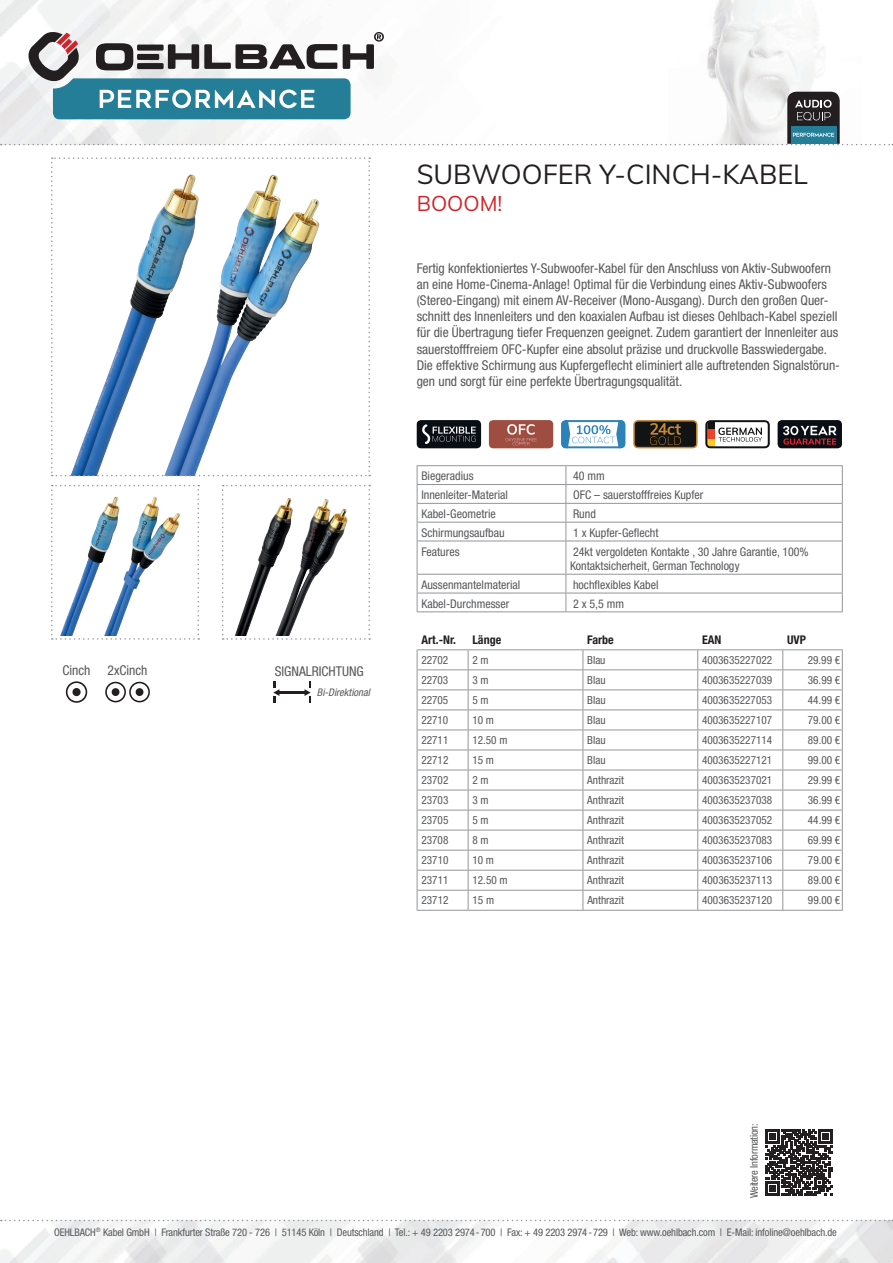
<style>
.page{position:relative;width:893px;height:1263px;background:#fff}
.page>*{position:absolute;margin:0;border:0;box-sizing:border-box;transform-origin:0 0}
.t1{font:27px "Muli";color:#231f20}
.t2{font:21px "Muli";color:#d1232a}
.t3{font:condensed 13.5px/16.2px "Helvetica Neue LTW1 G";color:#57585a}
.t4{font:condensed 12px/14.4px "Helvetica Neue LTW1 G";color:#57585a}
.t5{font:700 condensed 12px "Helvetica Neue LTW1 G";color:#231f20}
.t6{font:condensed 11.25px "Helvetica Neue LTW1 G";color:#57585a}
.t7{font:condensed 10.5px "Helvetica Neue LTW1 G";letter-spacing:-.01em;color:#57585a}
.t8{font:italic condensed 10.5px "Helvetica Neue LTW1 G";color:#57585a}
</style>
<div class="page">
<img style="left:0;top:1220px;width:893px;height:43px">
<img style="left:0;top:0;width:818px;height:145px">
<svg style="left:1px;top:1220px;width:892px;height:1px"></svg>
<svg style="left:51px;top:157px;width:319px;height:319px"></svg>
<svg style="left:51px;top:485px;width:148px;height:155px"></svg>
<svg style="left:222px;top:485px;width:148px;height:155px"></svg>
<div style="left:417px;top:420px;width:64px;height:28px;background:#090e15;border-radius:4px"></div>
<svg style="left:422px;top:424px;width:54px;height:20px"></svg>
<div style="left:489px;top:420px;width:64px;height:28px;background:#a04d41;border-radius:4px"></div>
<svg style="left:505px;top:424px;width:32px;height:21px"></svg>
<svg style="left:561px;top:420px;width:64px;height:28px"></svg>
<svg style="left:633px;top:420px;width:65px;height:28px;background:#403320"></svg>
<svg style="left:705px;top:420px;width:65px;height:28px"></svg>
<div style="left:778px;top:420px;width:64px;height:28px;background:#090e15;border-radius:4px"></div>
<svg style="left:783px;top:426px;width:54px;height:19px"></svg>
<svg style="left:66px;top:681px;width:21px;height:22px"></svg>
<div style="left:72px;top:688px;width:9px;height:8px;background:#231f20;border-radius:50%"></div>
<svg style="left:105px;top:682px;width:45px;height:20px"></svg>
<div style="left:136px;top:688px;width:7px;height:8px;background:#231f20;border-radius:50%"></div>
<hr style="left:279px;top:691px;width:26px;height:3px;background:#231f20">
<svg style="left:273px;top:681px;width:6px;height:22px"></svg>
<svg style="left:304px;top:681px;width:7px;height:22px"></svg>
<svg style="left:766px;top:1129px;width:66px;height:67px"></svg>
<svg style="left:1px;top:31px;width:892px;height:114px"></svg>
<svg style="left:417px;top:650px;width:426px;height:260px"></svg>
<hr style="left:417px;top:910px;width:51px;height:1px;background:#939598">
<hr style="left:468px;top:910px;width:115px;height:1px;background:#939598">
<hr style="left:583px;top:910px;width:115px;height:1px;background:#939598">
<hr style="left:698px;top:910px;width:85px;height:1px;background:#939598">
<hr style="left:783px;top:910px;width:60px;height:1px;background:#939598">
<hr style="left:417px;top:649px;width:51px;height:1px;background:#939598">
<hr style="left:468px;top:649px;width:115px;height:1px;background:#939598">
<hr style="left:583px;top:649px;width:115px;height:1px;background:#939598">
<hr style="left:698px;top:649px;width:85px;height:1px;background:#939598">
<hr style="left:783px;top:649px;width:60px;height:1px;background:#939598">
<hr style="left:417px;top:465px;width:149px;height:1px;background:#939598">
<hr style="left:566px;top:465px;width:277px;height:1px;background:#939598">
<svg style="left:417px;top:466px;width:426px;height:75px"></svg>
<hr style="left:417px;top:541px;width:149px;height:1px;background:#939598">
<hr style="left:417px;top:541px;width:1px;height:33px;background:#939598">
<hr style="left:566px;top:541px;width:277px;height:1px;background:#939598">
<hr style="left:566px;top:541px;width:1px;height:33px;background:#939598">
<hr style="left:842px;top:541px;width:1px;height:33px;background:#939598">
<hr style="left:417px;top:574px;width:149px;height:1px;background:#939598">
<hr style="left:566px;top:574px;width:277px;height:1px;background:#939598">
<hr style="left:417px;top:593px;width:149px;height:1px;background:#939598">
<svg style="left:417px;top:575px;width:1px;height:36px"></svg>
<hr style="left:566px;top:593px;width:277px;height:1px;background:#939598">
<svg style="left:566px;top:575px;width:1px;height:36px"></svg>
<svg style="left:842px;top:575px;width:1px;height:36px"></svg>
<hr style="left:417px;top:611px;width:149px;height:1px;background:#939598">
<hr style="left:566px;top:611px;width:277px;height:1px;background:#939598">
<h1 class="t1" style="left:417px;top:155px;width:393px">SUBWOOFER Y-CINCH-KABEL</h1>
<h2 class="t2" style="left:417px;top:188px;width:87px">BOOOM!</h2>
<p class="t3" style="left:417px;top:260px;width:425px">Fertig konfektioniertes Y-Subwoofer-Kabel für den Anschluss von Aktiv-Subwoofern an eine Home-Cinema-Anlage! Optimal für die Verbindung eines Aktiv-Subwoofers (Stereo-Eingang) mit einem AV-Receiver (Mono-Ausgang). Durch den großen Quer&shy;schnitt des Innenleiters und den koaxialen Aufbau ist dieses Oehlbach-Kabel speziell für die Übertragung tiefer Frequenzen geeignet. Zudem garantiert der Innenleiter aus sauerstofffreiem OFC-Kupfer eine absolut präzise und druckvolle Basswiedergabe.<br>Die effektive Schirmung aus Kupfergeflecht eliminiert alle auftretenden Signalstörun&shy;gen und sorgt für eine perfekte Übertragungsqualität.</p>
<p class="t3" style="left:63px;top:662px;width:30px">Cinch</p>
<p class="t3" style="left:108px;top:662px;width:41px">2xCinch</p>
<p class="t3" style="left:275px;top:663px;width:91px">SIGNALRICHTUNG</p>
<p class="t8" style="left:317px;top:686px;width:57px">Bi-Direktional</p>
<p class="t4" style="left:421px;top:469px;width:54px">Biegeradius</p>
<p class="t4" style="left:573px;top:469px;width:33px">40 mm</p>
<p class="t4" style="left:421px;top:488px;width:88px">Innenleiter-Material</p>
<p class="t4" style="left:573px;top:488px;width:132px">OFC – sauerstofffreies Kupfer</p>
<p class="t4" style="left:421px;top:506px;width:76px">Kabel-Geometrie</p>
<p class="t4" style="left:573px;top:506px;width:24px">Rund</p>
<p class="t4" style="left:421px;top:525px;width:85px">Schirmungsaufbau</p>
<p class="t4" style="left:573px;top:525px;width:87px">1 x Kupfer-Geflecht</p>
<p class="t4" style="left:421px;top:544px;width:40px">Features</p>
<p class="t4" style="left:570px;top:544px;width:240px">24kt vergoldeten Kontakte , 30 Jahre Garantie, 100%<br>Kontaktsicherheit, German Technology</p>
<p class="t4" style="left:421px;top:577px;width:100px">Aussenmantelmaterial</p>
<p class="t4" style="left:573px;top:577px;width:87px">hochflexibles Kabel</p>
<p class="t4" style="left:421px;top:596px;width:89px">Kabel-Durchmesser</p>
<p class="t4" style="left:573px;top:596px;width:52px">2 x 5,5 mm</p>
<p class="t5" style="left:421px;top:632px;width:36px">Art.-Nr.</p>
<p class="t5" style="left:472px;top:632px;width:30px">Länge</p>
<p class="t5" style="left:587px;top:632px;width:28px">Farbe</p>
<p class="t5" style="left:702px;top:632px;width:21px">EAN</p>
<p class="t5" style="left:787px;top:632px;width:20px">UVP</p>
<p class="t6" style="left:421px;top:653px;width:28px">22702</p>
<p class="t6" style="left:472px;top:653px;width:18px">2 m</p>
<p class="t6" style="left:587px;top:653px;width:20px">Blau</p>
<p class="t6" style="left:702px;top:653px;width:72px">4003635227022</p>
<p class="t6" style="left:808px;top:653px;width:34px">29.99 €</p>
<p class="t6" style="left:421px;top:673px;width:28px">22703</p>
<p class="t6" style="left:472px;top:673px;width:18px">3 m</p>
<p class="t6" style="left:587px;top:673px;width:20px">Blau</p>
<p class="t6" style="left:702px;top:673px;width:72px">4003635227039</p>
<p class="t6" style="left:808px;top:673px;width:34px">36.99 €</p>
<p class="t6" style="left:421px;top:693px;width:28px">22705</p>
<p class="t6" style="left:472px;top:693px;width:18px">5 m</p>
<p class="t6" style="left:587px;top:693px;width:20px">Blau</p>
<p class="t6" style="left:702px;top:693px;width:72px">4003635227053</p>
<p class="t6" style="left:808px;top:693px;width:34px">44.99 €</p>
<p class="t6" style="left:421px;top:713px;width:28px">22710</p>
<p class="t6" style="left:472px;top:713px;width:23px">10 m</p>
<p class="t6" style="left:587px;top:713px;width:20px">Blau</p>
<p class="t6" style="left:702px;top:713px;width:72px">4003635227107</p>
<p class="t6" style="left:808px;top:713px;width:34px">79.00 €</p>
<p class="t6" style="left:421px;top:733px;width:28px">22711</p>
<p class="t6" style="left:472px;top:733px;width:37px">12.50 m</p>
<p class="t6" style="left:587px;top:733px;width:20px">Blau</p>
<p class="t6" style="left:702px;top:733px;width:72px">4003635227114</p>
<p class="t6" style="left:808px;top:733px;width:34px">89.00 €</p>
<p class="t6" style="left:421px;top:753px;width:28px">22712</p>
<p class="t6" style="left:472px;top:753px;width:23px">15 m</p>
<p class="t6" style="left:587px;top:753px;width:20px">Blau</p>
<p class="t6" style="left:702px;top:753px;width:72px">4003635227121</p>
<p class="t6" style="left:808px;top:753px;width:34px">99.00 €</p>
<p class="t6" style="left:421px;top:773px;width:28px">23702</p>
<p class="t6" style="left:472px;top:773px;width:18px">2 m</p>
<p class="t6" style="left:587px;top:773px;width:38px">Anthrazit</p>
<p class="t6" style="left:702px;top:773px;width:72px">4003635237021</p>
<p class="t6" style="left:808px;top:773px;width:34px">29.99 €</p>
<p class="t6" style="left:421px;top:793px;width:28px">23703</p>
<p class="t6" style="left:472px;top:793px;width:18px">3 m</p>
<p class="t6" style="left:587px;top:793px;width:38px">Anthrazit</p>
<p class="t6" style="left:702px;top:793px;width:72px">4003635237038</p>
<p class="t6" style="left:808px;top:793px;width:34px">36.99 €</p>
<p class="t6" style="left:421px;top:813px;width:28px">23705</p>
<p class="t6" style="left:472px;top:813px;width:18px">5 m</p>
<p class="t6" style="left:587px;top:813px;width:38px">Anthrazit</p>
<p class="t6" style="left:702px;top:813px;width:72px">4003635237052</p>
<p class="t6" style="left:808px;top:813px;width:34px">44.99 €</p>
<p class="t6" style="left:421px;top:833px;width:28px">23708</p>
<p class="t6" style="left:472px;top:833px;width:18px">8 m</p>
<p class="t6" style="left:587px;top:833px;width:38px">Anthrazit</p>
<p class="t6" style="left:702px;top:833px;width:72px">4003635237083</p>
<p class="t6" style="left:808px;top:833px;width:34px">69.99 €</p>
<p class="t6" style="left:421px;top:854px;width:28px">23710</p>
<p class="t6" style="left:472px;top:854px;width:23px">10 m</p>
<p class="t6" style="left:587px;top:854px;width:38px">Anthrazit</p>
<p class="t6" style="left:702px;top:854px;width:72px">4003635237106</p>
<p class="t6" style="left:808px;top:854px;width:34px">79.00 €</p>
<p class="t6" style="left:421px;top:874px;width:28px">23711</p>
<p class="t6" style="left:472px;top:874px;width:37px">12.50 m</p>
<p class="t6" style="left:587px;top:874px;width:38px">Anthrazit</p>
<p class="t6" style="left:702px;top:874px;width:72px">4003635237113</p>
<p class="t6" style="left:808px;top:874px;width:34px">89.00 €</p>
<p class="t6" style="left:421px;top:894px;width:28px">23712</p>
<p class="t6" style="left:472px;top:894px;width:23px">15 m</p>
<p class="t6" style="left:587px;top:894px;width:38px">Anthrazit</p>
<p class="t6" style="left:702px;top:894px;width:72px">4003635237120</p>
<p class="t6" style="left:808px;top:894px;width:34px">99.00 €</p>
<p class="t7" style="left:748px;top:1198px;width:76px;rotate:-90deg">Weitere Information:</p>
<p class="t7" style="left:54px;top:1226px;width:784px">OEHLBACH<sup>®</sup> Kabel GmbH | Frankfurter Straße 720 - 726 | 51145 Köln | Deutschland | Tel.: + 49 2203 2974-700 | Fax: + 49 2203 2974-729 | Web: www.oehlbach.com | E-Mail: infoline@oehlbach.de</p>
</div>
